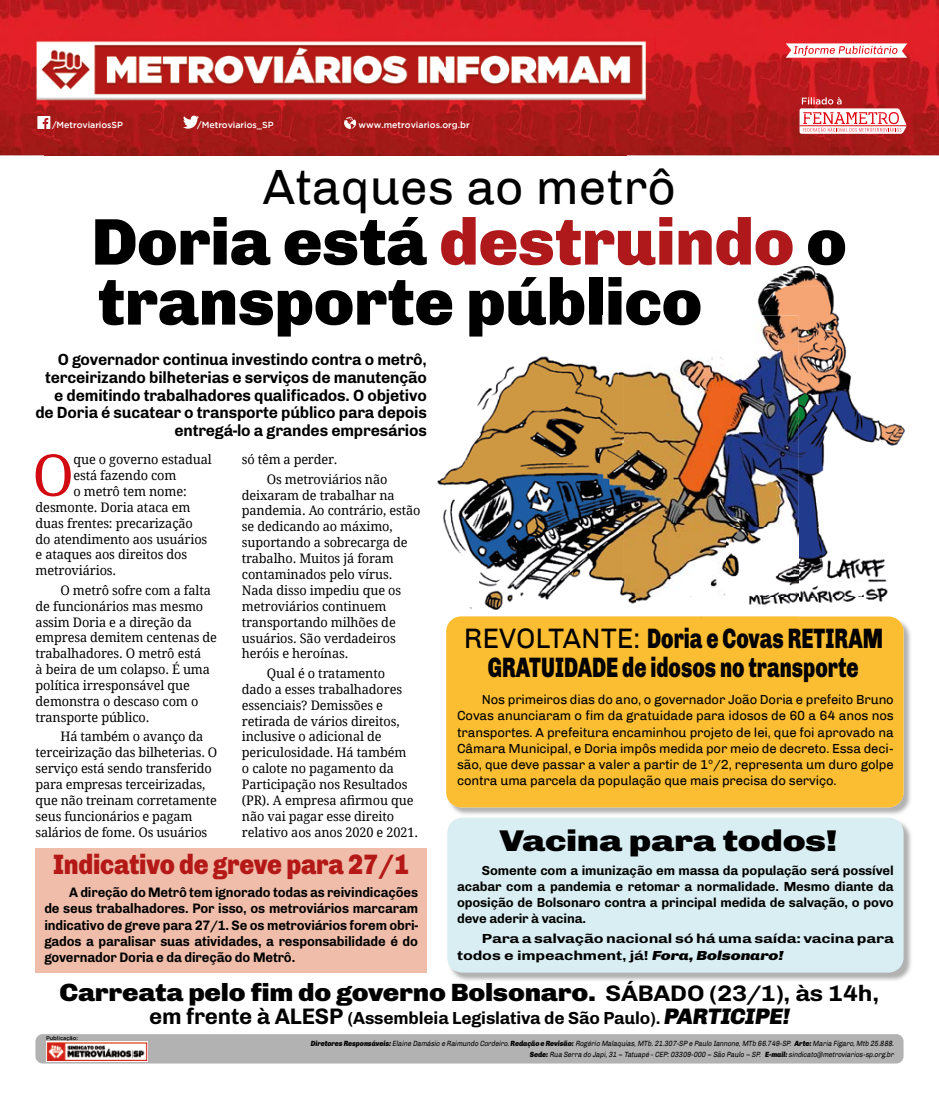
<style>
.page{position:relative;width:939px;height:1099px;background:#fff}
.page>*{position:absolute;margin:0;border:0;box-sizing:border-box;transform-origin:0 0}
.t1{font:900 66px/60px "Chivo";letter-spacing:-.005em;color:#000}
.t2{font:57.62px "Droid Serif";color:#d20a11}
.t3{font:49.5px "Chivo";color:#000}
.t4{font:900 30px "Chivo";letter-spacing:-.01em;color:#000;scale:1.25 1}
.t5{font:900 28.12px/28.8px "Chivo";color:#000;text-align:center;scale:.72 1}
.t6{font:900 28.12px "Chivo";letter-spacing:-.01em;color:#b41918;scale:.88 1}
.t7{font:900 25px "Chivo";letter-spacing:-.01em;color:#000;scale:1.1 1}
.t8{font:700 17.5px "Chivo";letter-spacing:-.01em;color:#000}
.t9{font:700 16.25px/17.5px "Chivo";letter-spacing:-.01em;color:#000;text-align:right}
.t10{font:700 13.75px/16.2px "Chivo";letter-spacing:-.01em;color:#000;text-align:justify;scale:.95 1}
.t11{font:13.12px/15.9px "Droid Serif";letter-spacing:-.01em;color:#000}
.t12{font:13.12px/16.2px "Chivo";letter-spacing:-.01em;color:#000;text-align:justify}
.t13{font:700 13.12px/16.2px "Chivo";letter-spacing:-.01em;color:#000;text-align:justify}
.t14{font:700 13.12px/16.2px "Chivo";letter-spacing:-.01em;color:#000;scale:1.25 1}
.t15{font:500 8.88px "Gotham";letter-spacing:-.005em;color:#fff}
.t16{font:italic 7.5px/11.2px "Chivo";color:#000;text-align:right;scale:.9 1}
.t17{font:500 5.5px "Gotham";color:#000}
.s1{color:#af191c}
.s2{font-weight:400}
.s3{font-weight:900;font-style:italic}
.s4{font-weight:700;font-size:22.5px}
.s5{font-size:22.5px}
.s6{font-weight:900;font-style:italic;font-size:22.5px}
.s7{font-weight:900}
</style>
<div class="page">
<div style="left:36px;top:848px;width:391px;height:124px;background:#efbda9"></div>
<img style="left:447px;top:621px;width:464px;height:194px">
<div style="left:446px;top:616px;width:458px;height:191px;background:#fbbd31;border-radius:15px"></div>
<img style="left:0;top:0;width:939px;height:39px">
<img style="left:0;top:39px;width:44px;height:116px">
<img style="left:626px;top:39px;width:313px;height:116px">
<img style="left:44px;top:114px;width:582px;height:41px">
<svg style="left:800px;top:97px;width:106px;height:37px"></svg>
<svg style="left:37px;top:116px;width:13px;height:13px"></svg>
<svg style="left:344px;top:117px;width:12px;height:12px"></svg>
<svg style="left:183px;top:116px;width:16px;height:13px"></svg>
<svg style="left:786px;top:43px;width:121px;height:15px"></svg>
<img style="left:25px;top:38px;width:630px;height:76px">
<div style="left:35px;top:1034px;width:869px;height:29px;background:#b3b2b2;border-radius:7px"></div>
<img style="left:46px;top:1041px;width:102px;height:20px">
<img style="left:437px;top:336px;width:199px;height:274px">
<img style="left:636px;top:596px;width:56px;height:6px">
<img style="left:448px;top:616px;width:350px;height:8px">
<img style="left:434px;top:315px;width:188px;height:21px">
<img style="left:626px;top:265px;width:205px;height:21px">
<img style="left:757px;top:286px;width:83px;height:44px">
<img style="left:798px;top:330px;width:107px;height:197px">
<img style="left:624px;top:242px;width:169px;height:23px">
<img style="left:808px;top:242px;width:38px;height:23px">
<img style="left:626px;top:277px;width:76px;height:38px">
<img style="left:624px;top:315px;width:174px;height:281px">
<img style="left:449px;top:822px;width:462px;height:159px">
<div style="left:447px;top:817px;width:457px;height:155px;background:#d9eef3;border-radius:15px"></div>
<img style="left:726px;top:527px;width:162px;height:78px">
<p class="t15" style="left:52px;top:120px;width:73px">/MetroviariosSP</p>
<p class="t15" style="left:197px;top:120px;width:78px">/Metroviarios_SP</p>
<p class="t15" style="left:359px;top:120px;width:113px">www.metroviarios.org.br</p>
<h3 class="t3" style="left:263px;top:158px;width:415px">Ataques ao metrô</h3>
<h1 class="t1" style="left:92px;top:212px;width:757px">Doria está <span class="s1">destruindo</span> o transporte público</h1>
<p class="t9" style="left:35px;top:351px;width:393px">O governador continua investindo contra o metrô, terceirizando bilheterias e serviços de manutenção e demitindo trabalhadores qualificados. O objetivo de Doria é sucatear o transporte público para depois entregá-lo a grandes empresários</p>
<h2 class="t2" style="left:32px;top:435px;width:43px">O</h2>
<p class="t11" style="left:73px;top:451px;width:140px">que o governo estadual</p>
<p class="t11" style="left:267px;top:449px;width:122px;line-height:19.4px;text-indent:-25px">só têm a perder.<br>Os metroviários não</p>
<p class="t11" style="left:242px;top:486px;width:180px">deixaram de trabalhar na pandemia. Ao contrário, estão se dedicando ao máximo, suportando a sobrecarga de trabalho. Muitos já foram contaminados pelo vírus.<br>Nada disso impediu que os metroviários continuem transportando milhões de usuários. São verdadeiros heróis e heroínas.</p>
<p class="t11" style="left:242px;top:665px;width:178px;text-indent:25px">Qual é o tratamento dado a esses trabalhadores essenciais? Demissões e retirada de vários direitos, inclusive o adicional de periculosidade. Há também<br>o calote no pagamento da<br>Participação nos Resultados (PR). A empresa afirmou que não vai pagar esse direito relativo aos anos 2020 e 2021.</p>
<p class="t11" style="left:73px;top:467px;width:105px">está fazendo com</p>
<p class="t11" style="left:73px;top:483px;width:115px">o metrô tem nome:</p>
<p class="t11" style="left:36px;top:499px;width:156px">desmonte. Doria ataca em</p>
<p class="t11" style="left:36px;top:514px;width:159px">duas frentes: precarização</p>
<p class="t11" style="left:36px;top:530px;width:173px">do atendimento aos usuários</p>
<p class="t11" style="left:36px;top:546px;width:153px">e ataques aos direitos dos</p>
<p class="t11" style="left:36px;top:562px;width:82px">metroviários.</p>
<p class="t11" style="left:36px;top:581px;width:183px;text-indent:25px">O metrô sofre com a falta de funcionários mas mesmo assim Doria e a direção da empresa demitem centenas de trabalhadores. O metrô está<br>à beira de um colapso. É uma política irresponsável que demonstra o descaso com o transporte público.</p>
<p class="t11" style="left:36px;top:728px;width:183px;text-indent:25px">Há também o avanço da terceirização das bilheterias. O serviço está sendo transferido para empresas terceirizadas, que não treinam corretamente seus funcionários e pagam salários de fome. Os usuários</p>
<h3 class="t5" style="left:464px;top:624px;width:584px"><span class="s2">REVOLTANTE:</span> Doria e Covas RETIRAM<br>GRATUIDADE de idosos no transporte</h3>
<p class="t12" style="left:457px;top:691px;width:438px;text-indent:25px">Nos primeiros dias do ano, o governador João Doria e prefeito Bruno Covas anunciaram o fim da gratuidade para idosos de 60 a 64 anos nos transportes. A prefeitura encaminhou projeto de lei, que foi aprovado na Câmara Municipal, e Doria impôs medida por meio de decreto. Essa deci&shy;são, que deve passar a valer a partir de 1º/2, representa um duro golpe contra uma parcela da população que mais precisa do serviço.</p>
<h3 class="t4" style="left:500px;top:822px;width:272px">Vacina para todos!</h3>
<p class="t13" style="left:457px;top:862px;width:438px;text-indent:25px">Somente com a imunização em massa da população será possível acabar com a pandemia e retomar a normalidade. Mesmo diante da oposição de Bolsonaro contra a principal medida de salvação, o povo deve aderir à vacina.</p>
<p class="t14" style="left:457px;top:930px;width:351px;text-indent:25px">Para a salvação nacional só há uma saída: vacina para todos e impeachment, já! <span class="s3">Fora, Bolsonaro!</span></p>
<h3 class="t7" style="left:60px;top:977px;width:747px">Carreata pelo fim do governo Bolsonaro. <span class="s4">SÁBADO (23/1), às 14h,</span></h3>
<h3 class="t8" style="left:149px;top:1007px;width:642px"><span class="s5">em frente à ALESP</span> (Assembleia Legislativa de São Paulo). <span class="s6">PARTICIPE!</span></h3>
<h3 class="t6" style="left:53px;top:847px;width:406px">Indicativo de greve para 27/1</h3>
<p class="t10" style="left:44px;top:884px;width:395px;text-indent:25px">A direção do Metrô tem ignorado todas as reivindicações de seus trabalhadores. Por isso, os metroviários marcaram indicativo de greve para 27/1. Se os metroviários forem obri&shy;gados a paralisar suas atividades, a responsabilidade é do governador Doria e da direção do Metrô.</p>
<p class="t17" style="left:46px;top:1034px;width:33px">Publicação:</p>
<p class="t16" style="left:311px;top:1037px;width:651px"><span class="s7">Dire tores Resp ons á veis :</span> Elaine Damásio e Raimundo Cordeiro.<span class="s7">Re da çã o e Re vis ã o :</span> Rogério Malaquias,MTb.21.307-SP e Paulo Iannone,MTb 66.749-SP. <span class="s7">A rte :</span> Maria Fígaro,Mtb 25.888.<br><span class="s7">S e d e :</span> Rua Serra do Japi,31 – Tatuapé -CEP:03309-000 – São Paulo – SP. <span class="s7">E- m a il:</span> sindicato@metroviarios-sp.org.br</p>
</div>
